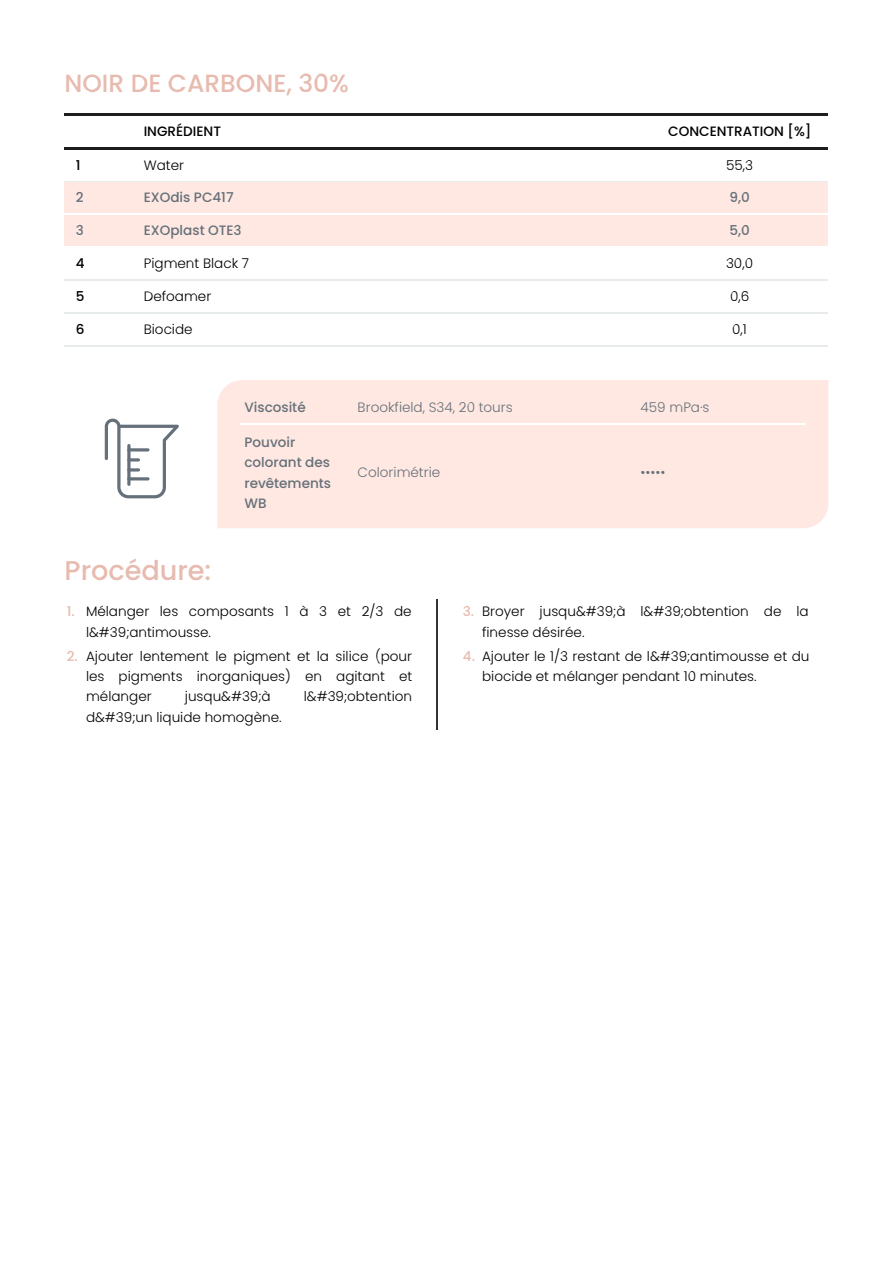
<style>
.page{position:relative;width:893px;height:1263px;background:#fff}
.page>*{position:absolute;margin:0;border:0;box-sizing:border-box;transform-origin:0 0}
.t1{font:500 27.15px "Poppins";letter-spacing:.005em;color:#e7bbaf}
.t2{font:24.9px "Medium Poppins";letter-spacing:.005em;color:#e7bbaf}
.t3{font:13.5px/20.4px "Light Poppins";letter-spacing:.005em;color:#000}
.t4{font:500 13.5px/20.4px "Poppins";letter-spacing:.005em;color:#66707a}
.t5{font:13.5px "Light Poppins";letter-spacing:.005em;color:#66707a}
.t6{font:500 13.5px "Poppins";letter-spacing:.005em;color:#000}
.s1{font-family:"Poppins";font-weight:500;color:#e7bbaf}
</style>
<div class="page">
<hr style="left:64px;top:113px;width:764px;height:2px;background:#1d1d1b">
<hr style="left:64px;top:147px;width:764px;height:2px;background:#1d1d1b">
<hr style="left:64px;top:181px;width:764px;height:1px;background:#e7ebeb">
<div style="left:64px;top:182px;width:764px;height:33px;background:#fee8e1"></div>
<hr style="left:64px;top:214px;width:764px;height:1px;background:#fff">
<div style="left:64px;top:215px;width:764px;height:33px;background:#fee8e1"></div>
<hr style="left:64px;top:247px;width:764px;height:1px;background:#fff">
<hr style="left:64px;top:279px;width:764px;height:2px;background:#e7ebeb">
<hr style="left:64px;top:312px;width:764px;height:1px;background:#e7ebeb">
<hr style="left:64px;top:345px;width:764px;height:1px;background:#e7ebeb">
<div style="left:217px;top:380px;width:611px;height:148px;background:#fee8e1"></div>
<hr style="left:240px;top:423px;width:113px;height:1px;background:#fff">
<hr style="left:353px;top:423px;width:283px;height:1px;background:#fff">
<hr style="left:636px;top:423px;width:169px;height:1px;background:#fff">
<hr style="left:437px;top:600px;width:1px;height:130px;background:#333">
<svg style="left:105px;top:419px;width:74px;height:79px"></svg>
<hr style="left:127px;top:444px;width:3px;height:42px;background:#66707a;border-radius:2px">
<hr style="left:127px;top:477px;width:22px;height:3px;background:#66707a;border-radius:2px">
<svg style="left:127px;top:468px;width:13px;height:4px"></svg>
<svg style="left:127px;top:458px;width:13px;height:4px"></svg>
<svg style="left:127px;top:448px;width:22px;height:4px"></svg>
<h2 class="t2" style="left:64px;top:66px;width:286px">NOIR DE CARBONE, 30%</h2>
<p class="t6" style="left:144px;top:122px;width:79px">INGRÉDIENT</p>
<p class="t6" style="left:668px;top:122px;width:144px">CONCENTRATION [%]</p>
<p class="t6" style="left:76px;top:156px;width:6px">1</p>
<p class="t3" style="left:144px;top:155px;width:42px">Water</p>
<p class="t3" style="left:726px;top:155px;width:28px">55,3</p>
<p class="t4" style="left:76px;top:188px;width:9px">2</p>
<p class="t4" style="left:144px;top:188px;width:91px">EXOdis PC417</p>
<p class="t4" style="left:729px;top:188px;width:22px">9,0</p>
<p class="t4" style="left:76px;top:220px;width:9px">3</p>
<p class="t4" style="left:144px;top:220px;width:99px">EXOplast OTE3</p>
<p class="t4" style="left:729px;top:220px;width:22px">5,0</p>
<p class="t6" style="left:76px;top:254px;width:10px">4</p>
<p class="t3" style="left:144px;top:253px;width:107px">Pigment Black 7</p>
<p class="t3" style="left:726px;top:253px;width:28px">30,0</p>
<p class="t6" style="left:76px;top:287px;width:10px">5</p>
<p class="t3" style="left:144px;top:286px;width:69px">Defoamer</p>
<p class="t3" style="left:730px;top:286px;width:21px">0,6</p>
<p class="t6" style="left:76px;top:320px;width:10px">6</p>
<p class="t3" style="left:144px;top:319px;width:50px">Biocide</p>
<p class="t3" style="left:732px;top:319px;width:16px">0,1</p>
<p class="t4" style="left:244px;top:397px;width:63px">Viscosité</p>
<p class="t5" style="left:357px;top:398px;width:156px">Brookfield, S34, 20 tours</p>
<p class="t5" style="left:640px;top:398px;width:70px">459 mPa·s</p>
<p class="t4" style="left:244px;top:432px;width:88px">Pouvoir colorant des revêtements<br>WB</p>
<p class="t5" style="left:357px;top:463px;width:84px">Colorimétrie</p>
<p class="t5" style="left:640px;top:463px;width:26px">•••••</p>
<h1 class="t1" style="left:64px;top:552px;width:148px">Procédure:</h1>
<p class="t3" style="left:86px;top:602px;width:327px;text-indent:-19px"><span class="s1">1.</span> Mélanger les composants 1 à 3 et 2/3 de l&amp;#39;antimousse.</p>
<p class="t3" style="left:86px;top:646px;width:328px;text-align:justify;text-indent:-19px"><span class="s1">2.</span> Ajouter lentement le pigment et la silice (pour les pigments inorganiques) en agitant et mélanger</p>
<p class="t3" style="left:185px;top:686px;width:87px">jusqu&amp;#39;à</p>
<p class="t3" style="left:304px;top:686px;width:110px">l&amp;#39;obtention</p>
<p class="t3" style="left:86px;top:707px;width:197px">d&amp;#39;un liquide homogène.</p>
<p class="t3" style="left:482px;top:602px;width:328px;text-indent:-19px"><span class="s1">3.</span> Broyer jusqu&amp;#39;à l&amp;#39;obtention de la finesse désirée.</p>
<p class="t3" style="left:482px;top:646px;width:329px;text-indent:-19px"><span class="s1">4.</span> Ajouter le 1/3 restant de l&amp;#39;antimousse et du biocide et mélanger pendant 10 minutes.</p>
</div>
